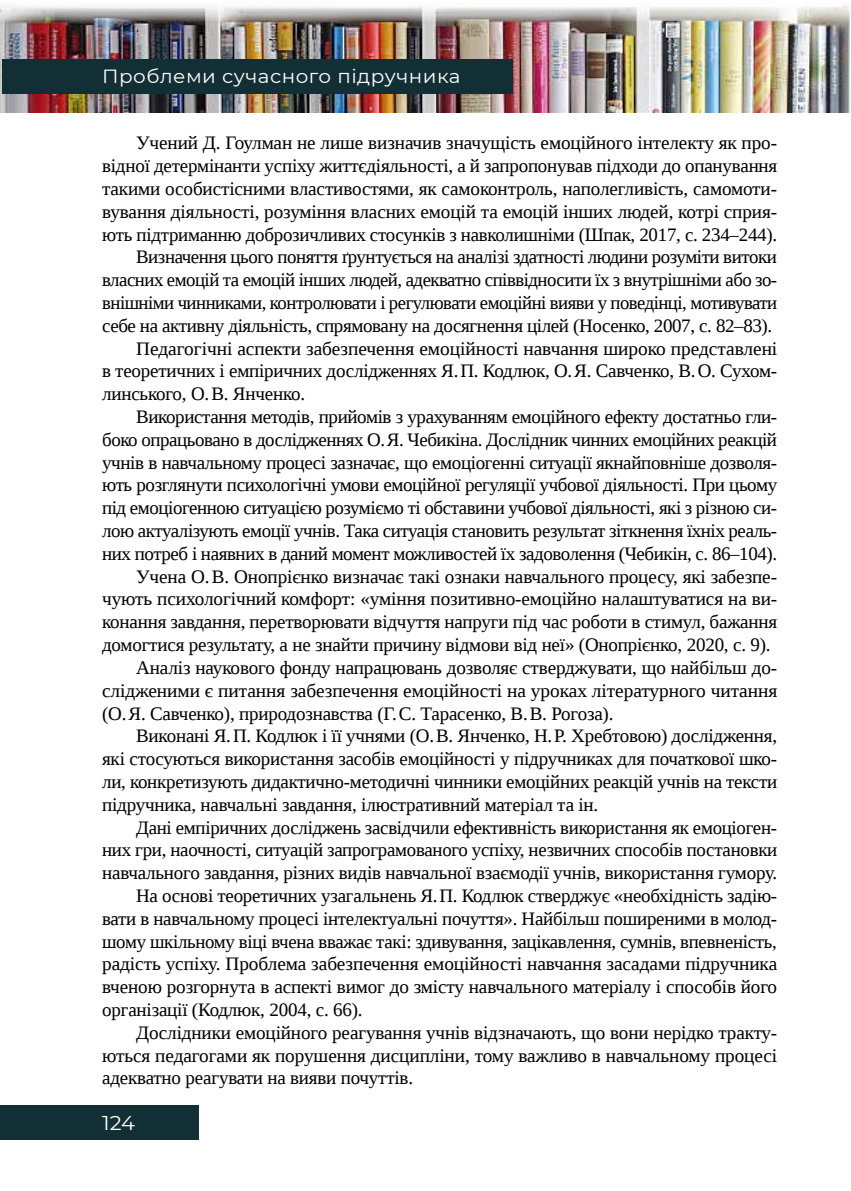
<style>
.page{position:relative;width:851px;height:1191px;background:#fff}
.page>*{position:absolute;margin:0;border:0;box-sizing:border-box;transform-origin:0 0}
.t1{font:20px "Montserrat";color:#fff;scale:1.05 1}
.t2{font:19px "Liberation Serif";letter-spacing:-.01em;color:#000}
.t3{font:19px "Montserrat";letter-spacing:.025em;color:#fff;scale:1.05 1}
</style>
<div class="page">
<img style="left:0;top:4px;width:850px;height:109px">
<div style="left:2px;top:60px;width:510px;height:34px;background:#122f35"></div>
<div style="left:0;top:1106px;width:198px;height:34px;background:#122f35"></div>
<p class="t3" style="left:102px;top:63px;width:343px">Проблеми сучасного підручника</p>
<p class="t2" style="left:136px;top:131px;width:642px">Учений Д. Гоулман не лише визначив значущість емоційного інтелекту як про-</p>
<p class="t2" style="left:102px;top:153px;width:676px">відної детермінанти успіху життєдіяльності, а й запропонував підходи до опанування</p>
<p class="t2" style="left:102px;top:176px;width:676px">такими особистісними властивостями, як самоконтроль, наполегливість, самомоти-</p>
<p class="t2" style="left:102px;top:199px;width:676px">вування діяльності, розуміння власних емоцій та емоцій інших людей, котрі сприя-</p>
<p class="t2" style="left:102px;top:222px;width:676px">ють підтриманню доброзичливих стосунків з навколишніми (Шпак, 2017, с. 234–244).</p>
<p class="t2" style="left:136px;top:245px;width:642px">Визначення цього поняття ґрунтується на аналізі здатності людини розуміти витоки</p>
<p class="t2" style="left:102px;top:267px;width:676px">власних емоцій та емоцій інших людей, адекватно співвідносити їх з внутрішніми або зо-</p>
<p class="t2" style="left:102px;top:290px;width:676px">внішніми чинниками, контролювати і регулювати емоційні вияви у поведінці, мотивувати</p>
<p class="t2" style="left:102px;top:313px;width:671px">себе на активну діяльність, спрямовану на досягнення цілей (Носенко, 2007, с. 82–83).</p>
<p class="t2" style="left:136px;top:336px;width:642px">Педагогічні аспекти забезпечення емоційності навчання широко представлені</p>
<p class="t2" style="left:102px;top:359px;width:676px">в теоретичних і емпіричних дослідженнях Я.П. Кодлюк, О.Я. Савченко, В.О. Сухом-</p>
<p class="t2" style="left:102px;top:381px;width:204px">линського, О.В. Янченко.</p>
<p class="t2" style="left:136px;top:404px;width:642px">Використання методів, прийомів з урахуванням емоційного ефекту достатньо гли-</p>
<p class="t2" style="left:102px;top:427px;width:676px">боко опрацьовано в дослідженнях О.Я. Чебикіна. Дослідник чинних емоційних реакцій</p>
<p class="t2" style="left:102px;top:450px;width:676px">учнів в навчальному процесі зазначає, що емоціогенні ситуації якнайповніше дозволя-</p>
<p class="t2" style="left:102px;top:473px;width:676px">ють розглянути психологічні умови емоційної регуляції учбової діяльності. При цьому</p>
<p class="t2" style="left:102px;top:495px;width:676px">під емоціогенною ситуацією розуміємо ті обставини учбової діяльності, які з різною си-</p>
<p class="t2" style="left:102px;top:518px;width:676px">лою актуалізують емоції учнів. Така ситуація становить результат зіткнення їхніх реаль-</p>
<p class="t2" style="left:102px;top:541px;width:676px">них потреб і наявних в даний момент можливостей їх задоволення (Чебикін, с. 86–104).</p>
<p class="t2" style="left:136px;top:564px;width:642px">Учена О.В. Онопрієнко визначає такі ознаки навчального процесу, які забезпе-</p>
<p class="t2" style="left:102px;top:587px;width:676px">чують психологічний комфорт: «уміння позитивно-емоційно налаштуватися на ви-</p>
<p class="t2" style="left:102px;top:609px;width:676px">конання завдання, перетворювати відчуття напруги під час роботи в стимул, бажання</p>
<p class="t2" style="left:102px;top:632px;width:670px">домогтися результату, а не знайти причину відмови від неї» (Онопрієнко, 2020, с. 9).</p>
<p class="t2" style="left:136px;top:655px;width:642px">Аналіз наукового фонду напрацювань дозволяє стверджувати, що найбільш до-</p>
<p class="t2" style="left:102px;top:678px;width:676px">слідженими є питання забезпечення емоційності на уроках літературного читання</p>
<p class="t2" style="left:102px;top:701px;width:513px">(О.Я. Савченко), природознавства (Г.С. Тарасенко, В.В. Рогоза).</p>
<p class="t2" style="left:136px;top:723px;width:642px">Виконані Я.П. Кодлюк і її учнями (О.В. Янченко, Н.Р. Хребтовою) дослідження,</p>
<p class="t2" style="left:102px;top:746px;width:676px">які стосуються використання засобів емоційності у підручниках для початкової шко-</p>
<p class="t2" style="left:102px;top:769px;width:676px">ли, конкретизують дидактично-методичні чинники емоційних реакцій учнів на тексти</p>
<p class="t2" style="left:102px;top:792px;width:497px">підручника, навчальні завдання, ілюстративний матеріал та ін.</p>
<p class="t2" style="left:136px;top:815px;width:642px">Дані емпіричних досліджень засвідчили ефективність використання як емоціоген-</p>
<p class="t2" style="left:102px;top:837px;width:676px">них гри, наочності, ситуацій запрограмованого успіху, незвичних способів постановки</p>
<p class="t2" style="left:102px;top:860px;width:676px">навчального завдання, різних видів навчальної взаємодії учнів, використання гумору.</p>
<p class="t2" style="left:136px;top:883px;width:642px">На основі теоретичних узагальнень Я.П. Кодлюк стверджує «необхідність задію-</p>
<p class="t2" style="left:102px;top:906px;width:676px">вати в навчальному процесі інтелектуальні почуття». Найбільш поширеними в молод-</p>
<p class="t2" style="left:102px;top:929px;width:676px">шому шкільному віці вчена вважає такі: здивування, зацікавлення, сумнів, впевненість,</p>
<p class="t2" style="left:102px;top:951px;width:676px">радість успіху. Проблема забезпечення емоційності навчання засадами підручника</p>
<p class="t2" style="left:102px;top:974px;width:676px">вченою розгорнута в аспекті вимог до змісту навчального матеріалу і способів його</p>
<p class="t2" style="left:102px;top:997px;width:262px">організації (Кодлюк, 2004, с. 66).</p>
<p class="t2" style="left:136px;top:1020px;width:642px">Дослідники емоційного реагування учнів відзначають, що вони нерідко тракту-</p>
<p class="t2" style="left:102px;top:1043px;width:676px">ються педагогами як порушення дисципліни, тому важливо в навчальному процесі</p>
<p class="t2" style="left:102px;top:1065px;width:312px">адекватно реагувати на вияви почуттів.</p>
<p class="t1" style="left:102px;top:1109px;width:33px">124</p>
</div>
